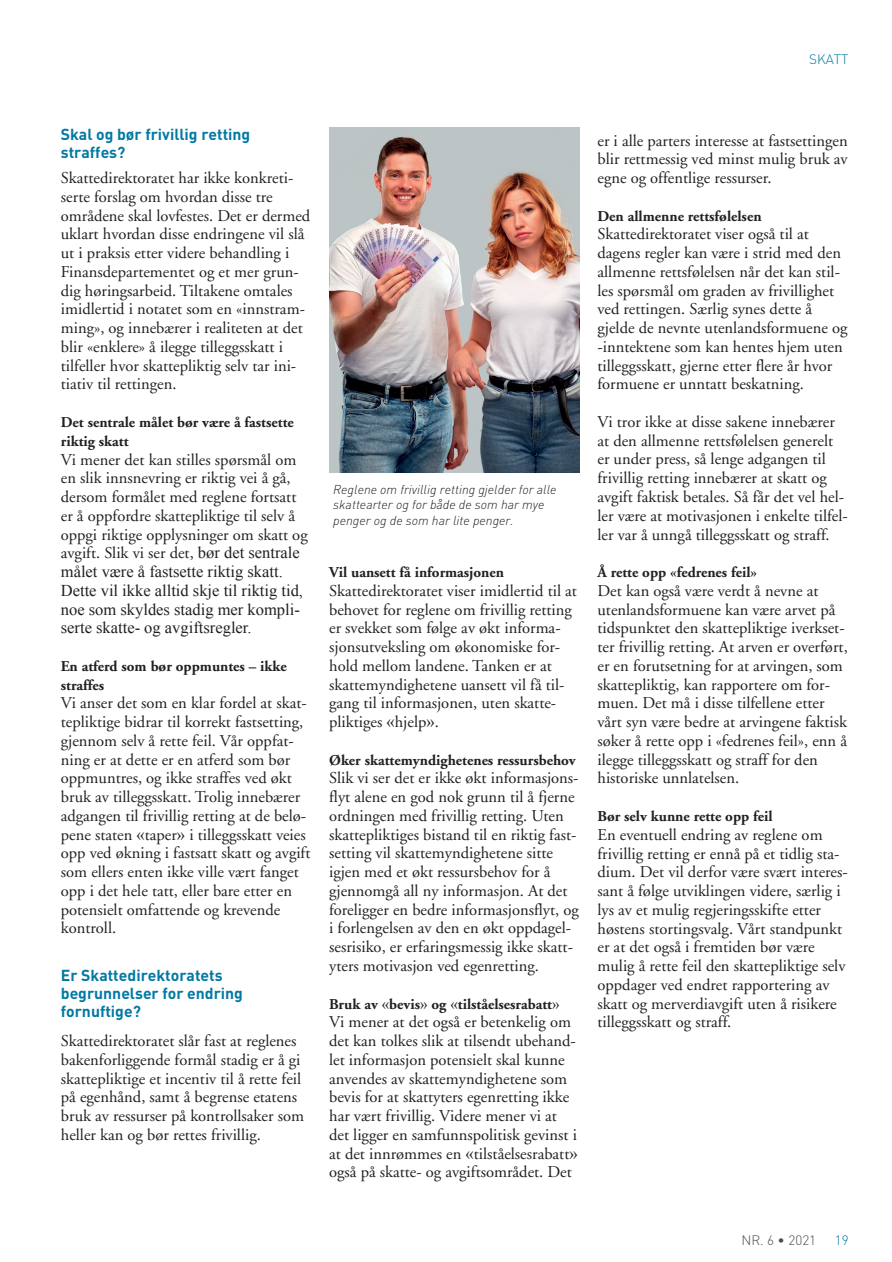
<style>
.page{position:relative;width:892px;height:1262px;background:#fff}
.page>*{position:absolute;margin:0;border:0;box-sizing:border-box;transform-origin:0 0}
.t1{font:16.5px/18.8px "Adobe Garamond";color:#231f20}
.t2{font:16.5px/18.8px "Times New Roman";color:#231f20}
.t3{font:700 15.75px/18px "DIN";color:#0079a3}
.t4{font:700 15px/18.8px "Adobe Garamond";color:#231f20}
.t5{font:300 13.5px "DIN";color:#4b4c4d}
.t6{font:300 13.5px "DIN";color:#0079a3}
.t7{font:italic 300 12.75px/15.8px "DIN";color:#231f20}
.s1{font-family:"Times New Roman"}
.s2{font-family:"Times New Roman";font-weight:400}
</style>
<div class="page">
<img style="left:330px;top:128px;width:249px;height:344px">
<p class="t6" style="left:808px;top:51px;width:41px">SKATT</p>
<p class="t3" style="left:61px;top:124px;width:191px">Skal og bør frivillig retting straffes?</p>
<p class="t1" style="left:61px;top:169px;width:251px">Skattedirektoratet har ikke konkreti&shy;serte forslag om hvordan disse tre områdene skal lovfestes. Det er dermed uklart hvordan disse endringene vil slå ut i praksis etter videre behandling i Finansdepartementet og et mer grun&shy;dig høringsarbeid. Tiltakene omtales imidlertid i notatet som en «innstram&shy;ming», og innebærer i realiteten at det blir «enklere» å ilegge tilleggsskatt i tilfeller hvor skattepliktig selv tar ini&shy;tiativ til rettingen.</p>
<p class="t4" style="left:61px;top:413px;width:234px">Det sentrale målet bør være å fastsette riktig skatt</p>
<p class="t1" style="left:61px;top:450px;width:248px">Vi mener det kan stilles spørsmål om en slik innsnevring er riktig vei å gå, dersom formålet med reglene fortsatt er å oppfordre skattepliktige til selv å oppgi riktige opplysninger om skatt og avgift. Slik vi ser det, <span class="s1">bør det sentrale</span></p>
<p class="t2" style="left:61px;top:562px;width:244px">målet være å fastsette riktig skatt.<br>Dette vil ikke alltid skje til riktig tid, noe som skyldes stadig mer kompli&shy;serte skatte- og avgiftsregler.</p>
<p class="t4" style="left:61px;top:657px;width:227px">En atferd som bør oppmuntes – ikke straffes</p>
<p class="t1" style="left:61px;top:694px;width:251px">Vi anser det som en klar fordel at skat&shy;tepliktige bidrar til korrekt fastsetting, gjennom selv å rette feil. Vår oppfat&shy;ning er at dette er en atferd som bør oppmuntres, og ikke straffes ved økt bruk av tilleggsskatt. Trolig innebærer adgangen til frivillig retting at de belø&shy;pene staten <span class="s1">«</span>taper<span class="s1">»</span> i tilleggsskatt veies opp ved økning i fastsatt skatt og avgift som ellers enten ikke ville vært fanget opp i det hele tatt, eller bare etter en potensielt omfattende og krevende kontroll.</p>
<p class="t3" style="left:61px;top:966px;width:184px">Er Skattedirektoratets begrunnelser for endring fornuftige?</p>
<p class="t1" style="left:61px;top:1031px;width:245px">Skattedirektoratet slår fast at reglenes bakenforliggende formål stadig er å gi skattepliktige et incentiv til å rette feil på egenhånd, samt å begrense etatens bruk av ressurser på kontrollsaker som heller kan og bør rettes frivillig.</p>
<p class="t7" style="left:333px;top:481px;width:225px">Reglene om frivillig retting gjelder for alle skattearter og for både de som har mye penger og de som har lite penger.</p>
<p class="t4" style="left:329px;top:563px;width:176px">Vil uansett få informasjonen</p>
<p class="t1" style="left:329px;top:581px;width:249px">Skattedirektoratet viser imidlertid til at behovet for reglene om frivillig retting er svekket som følge av økt informa&shy;sjonsutveksling om økonomiske for&shy;hold mellom landene. Tanken er at skattemyndighetene uansett vil få til&shy;gang til informasjonen, uten skatte&shy;pliktiges <span class="s1">«</span>hjelp<span class="s1">»</span>.</p>
<p class="t4" style="left:329px;top:750px;width:248px">Øker skattemyndighetenes ressursbehov</p>
<p class="t1" style="left:329px;top:769px;width:251px">Slik vi ser det er ikke økt informasjons&shy;flyt alene en god nok grunn til å fjerne ordningen med frivillig retting. Uten skattepliktiges bistand til en riktig fast&shy;setting vil skattemyndighetene sitte igjen med et økt ressursbehov for å gjennomgå all ny informasjon. At det foreligger en bedre informasjonsflyt, og i forlengelsen av den en økt oppdagel&shy;sesrisiko, er erfaringsmessig ikke skatt&shy;yters motivasjon ved egenretting.</p>
<p class="t4" style="left:329px;top:994px;width:232px">Bruk av <span class="s2">«</span>bevis<span class="s2">»</span> og <span class="s2">«</span>tilståelsesrabatt<span class="s2">»</span></p>
<p class="t1" style="left:329px;top:1013px;width:250px">Vi mener at det også er betenkelig om det kan tolkes slik at tilsendt ubehand&shy;let informasjon potensielt skal kunne anvendes av skattemyndighetene som bevis for at skattyters egenretting ikke har vært frivillig. Videre mener vi at det ligger en samfunnspolitisk gevinst i at det innrømmes en <span class="s1">«</span>tilståelsesrabatt<span class="s1">» </span>også på skatte- og avgiftsområdet. Det</p>
<p class="t1" style="left:597px;top:131px;width:251px;text-align:justify">er i alle parters interesse at fastsettingen blir rettmessig ved minst mulig bruk av egne og offentlige ressurser.</p>
<p class="t4" style="left:597px;top:207px;width:165px">Den allmenne rettsfølelsen</p>
<p class="t1" style="left:597px;top:225px;width:251px">Skattedirektoratet viser også til at dagens regler kan være i strid med den allmenne rettsfølelsen når det kan stil&shy;les spørsmål om graden av frivillighet ved rettingen. Særlig synes dette å gjelde de nevnte utenlandsformuene og -inntektene som kan hentes hjem uten tilleggsskatt, gjerne etter flere år hvor formuene er unntatt beskatning.</p>
<p class="t1" style="left:597px;top:413px;width:252px">Vi tror ikke at disse sakene innebærer at den allmenne rettsfølelsen generelt er under press, så lenge adgangen til frivillig retting innebærer at skatt og avgift faktisk betales. Så får det vel hel&shy;ler være at motivasjonen i enkelte tilfel&shy;ler var å unngå tilleggsskatt og straff.</p>
<p class="t4" style="left:597px;top:563px;width:161px">Å rette opp «fedrenes feil»</p>
<p class="t1" style="left:597px;top:581px;width:252px">Det kan også være verdt å nevne at utenlandsformuene kan være arvet på tidspunktet den skattepliktige iverkset&shy;ter frivillig retting. At arven er overført, er en forutsetning for at arvingen, som skattepliktig, kan rapportere om for&shy;muen. Det må i disse tilfellene etter vårt syn være bedre at arvingene faktisk søker å rette opp i «fedrenes feil», enn å ilegge tilleggsskatt og straff for den historiske unnlatelsen.</p>
<p class="t4" style="left:597px;top:807px;width:176px">Bør selv kunne rette opp feil</p>
<p class="t1" style="left:597px;top:825px;width:251px">En eventuell endring av reglene om frivillig retting er ennå på et tidlig sta&shy;dium. Det vil derfor være svært interes&shy;sant å følge utviklingen videre, særlig i lys av et mulig regjeringsskifte etter høstens stortingsvalg. Vårt standpunkt er at det også i fremtiden bør være mulig å rette feil den skattepliktige selv oppdager ved endret rapportering av skatt og merverdiavgift uten å risikere tilleggsskatt og straff.</p>
<p class="t5" style="left:741px;top:1232px;width:76px">NR. 6 • 2021</p>
<p class="t6" style="left:834px;top:1232px;width:16px">19</p>
</div>
